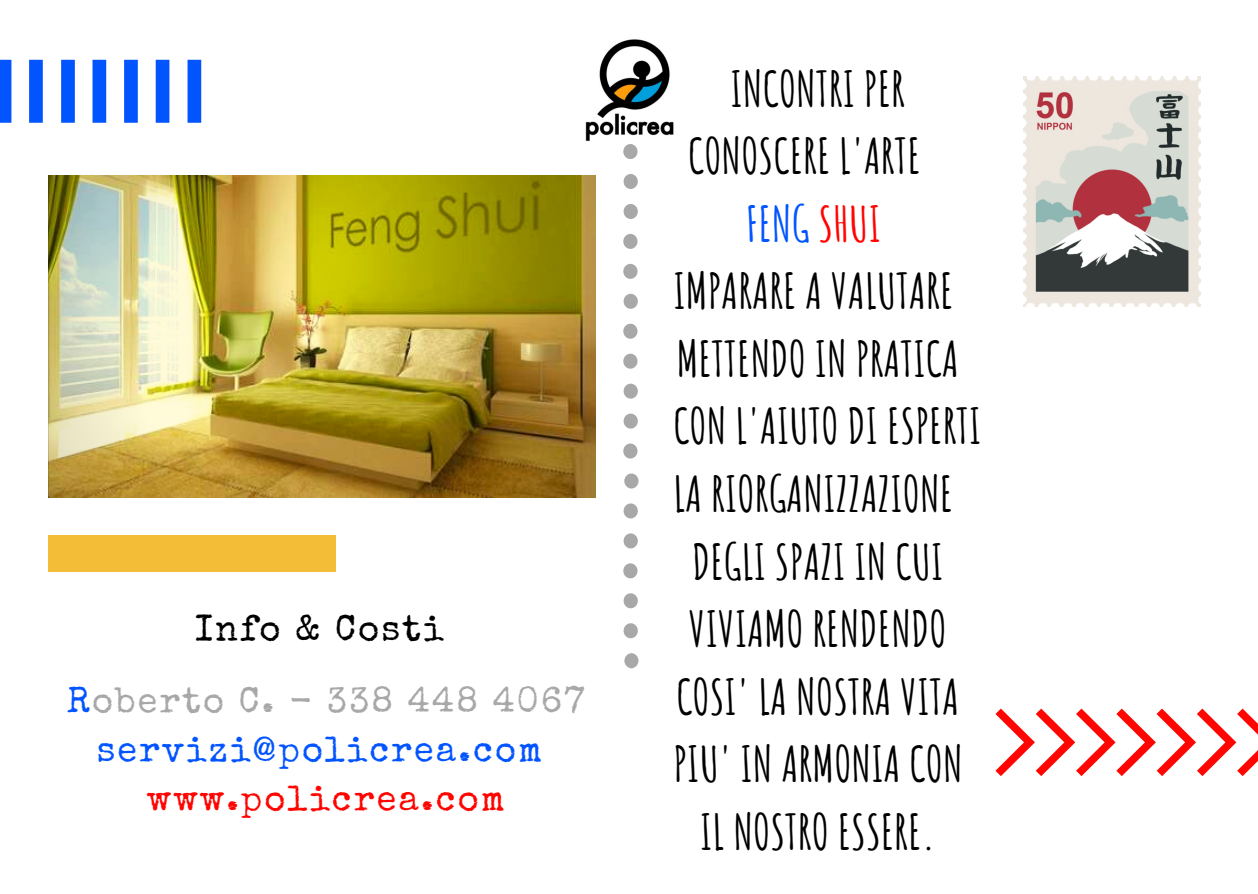
<style>
.page{position:relative;width:1258px;height:894px;background:#fff}
.page>*{position:absolute;margin:0;border:0;box-sizing:border-box;transform-origin:0 0}
.t1{font:700 48.3px "Amatic SC";color:#000}
.t2{font:700 48.3px "Amatic SC";color:#0254ff}
.t3{font:36.3px "Special Elite";letter-spacing:.06em;color:#000}
.t4{font:36px/48.6px "Special Elite";letter-spacing:.06em;color:#0254ff;text-align:center}
.t5{font:36px "Special Elite";letter-spacing:.06em;color:#ff0400}
.s1{color:#a8a8a8}
.s2{color:#ff0400}
</style>
<div class="page">
<div style="left:48px;top:535px;width:288px;height:36px;background:#f4bd38"></div>
<img style="left:48px;top:175px;width:547px;height:322px">
<svg style="left:995px;top:708px;width:263px;height:67px"></svg>
<svg style="left:0;top:60px;width:202px;height:63px"></svg>
<svg style="left:624px;top:144px;width:14px;height:525px"></svg>
<img style="left:585px;top:39px;width:89px;height:102px">
<img style="left:1023px;top:77px;width:178px;height:229px">
<p class="t3" style="left:195px;top:613px;width:250px">Info &amp; Costi</p>
<p class="t4" style="left:67px;top:680px;width:519px">R<span class="s1">oberto C. - 338 448 4067 </span>servizi@policrea.com</p>
<p class="t5" style="left:147px;top:784px;width:359px">www.policrea.com</p>
<p class="t1" style="left:730px;top:58px;width:176px">INCONTRI PER</p>
<p class="t1" style="left:688px;top:125px;width:234px">CONOSCERE L'ARTE</p>
<p class="t2" style="left:746px;top:193px;width:137px">FENG <span class="s2">SHUI</span></p>
<p class="t1" style="left:673px;top:260px;width:281px">IMPARARE A VALUTARE</p>
<p class="t1" style="left:677px;top:328px;width:284px">METTENDO IN PRATICA</p>
<p class="t1" style="left:673px;top:395px;width:310px">CON L'AIUTO DI ESPERTI</p>
<p class="t1" style="left:673px;top:463px;width:281px">LA RIORGANIZZAZIONE</p>
<p class="t1" style="left:692px;top:530px;width:253px">DEGLI SPAZI IN CUI</p>
<p class="t1" style="left:689px;top:598px;width:259px">VIVIAMO RENDENDO</p>
<p class="t1" style="left:676px;top:665px;width:284px">COSI' LA NOSTRA VITA</p>
<p class="t1" style="left:673px;top:733px;width:291px">PIU' IN ARMONIA CON</p>
<p class="t1" style="left:700px;top:800px;width:237px">IL NOSTRO ESSERE.</p>
</div>
